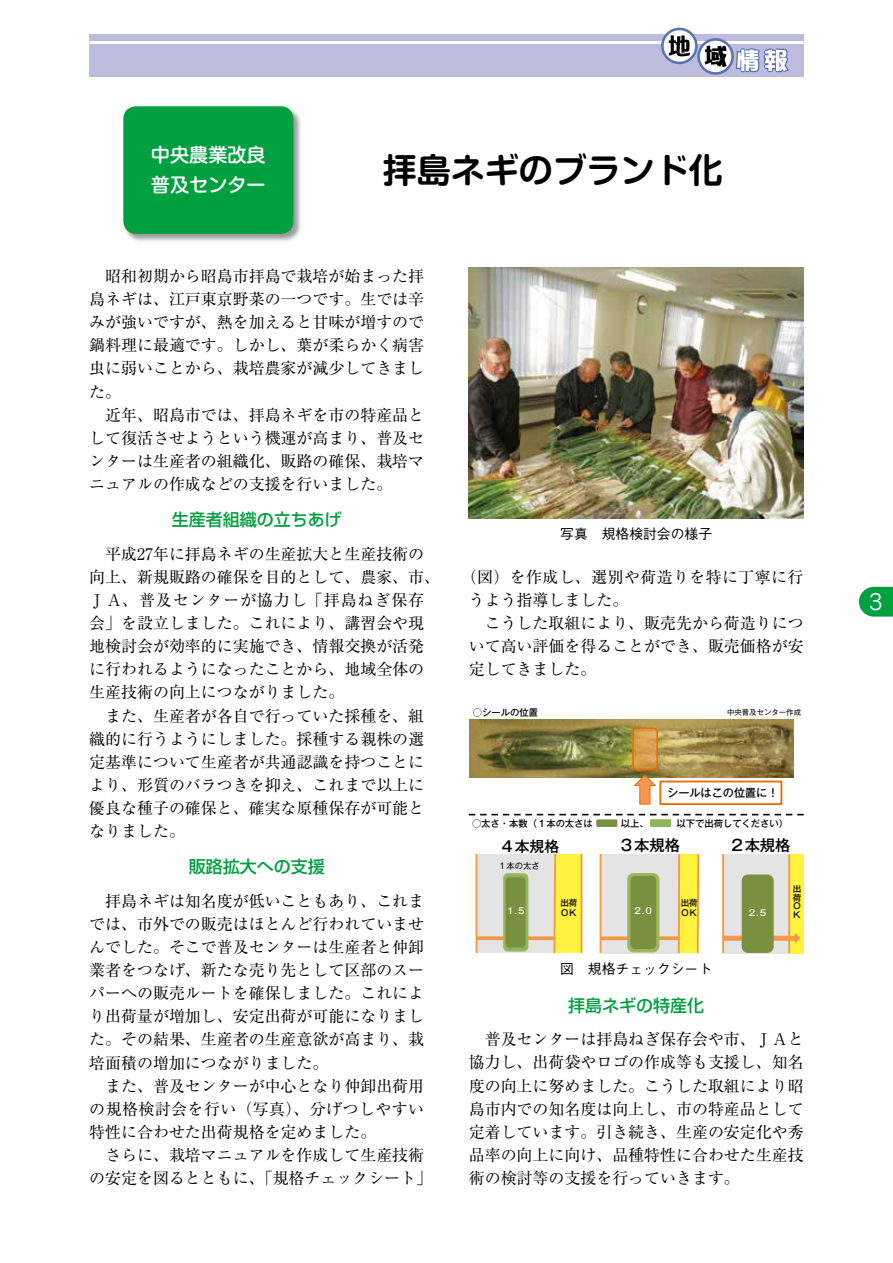
<style>
.page{position:relative;width:893px;height:1263px;background:#fff}
.page>*{position:absolute;margin:0;border:0;box-sizing:border-box;transform-origin:0 0}
.t1{font:700 34.05px "Shin M Go Pr 6 De";color:#000}
.t2{font:21.3px "Jun 201 Pro";color:#fff}
.t3{font:500 19.2px/29.7px "Shin M Go Pr 6";color:#fff}
.t4{font:500 16.95px "Shin Go Pr 6";color:#00a041}
.t5{font:15.9px/23.1px "Ryumin Pr 6";color:#000;text-align:justify}
.t6{font:15.9px/23.1px "Ryumin Pr 6";letter-spacing:.025em;color:#000}
.t7{font:500 15.3px "Gothic MB101 Pr 6";color:#000}
.t8{font:500 14.85px "Gothic MB101 Pr 6";color:#000}
.t9{font:500 13.8px "Gothic BBB Pr 6";color:#000}
.t10{font:500 11.1px "Gothic MB101 Pr 6";color:#000}
.t11{font:500 9.3px "Gothic MB101 Pr 6";color:#000}
.t12{font:500 8.55px/8.6px "Gothic MB101 Pr 6";color:#000}
.t13{font:500 8.55px "Gothic MB101 Pr 6";color:#fff}
.t14{font:8.4px "Gothic MB101 Pr 6";color:#000}
.t15{font:7.35px "Gothic MB101 Pr 6";color:#000}
</style>
<div class="page">
<svg style="left:859px;top:587px;width:34px;height:30px"></svg>
<div style="left:89px;top:34px;width:715px;height:43px;background:#bbbcde"></div>
<hr style="left:89px;top:41px;width:715px;height:3px;background:#fff">
<svg style="left:662px;top:29px;width:34px;height:34px"></svg>
<div style="left:661px;top:28px;width:37px;height:36px;border:3px solid #5b72b1;border-radius:50%"></div>
<svg style="left:669px;top:35px;width:21px;height:21px"></svg>
<svg style="left:699px;top:39px;width:34px;height:34px"></svg>
<div style="left:697px;top:38px;width:37px;height:37px;border:3px solid #5b72b1;border-radius:50%"></div>
<svg style="left:705px;top:46px;width:22px;height:21px"></svg>
<svg style="left:735px;top:48px;width:54px;height:25px"></svg>
<div style="left:123px;top:106px;width:179px;height:137px;background:#000;opacity:.4"></div>
<div style="left:123px;top:106px;width:170px;height:128px;background:#00a041;border-radius:13px"></div>
<img style="left:470px;top:720px;width:324px;height:58px">
<svg style="left:633px;top:728px;width:24px;height:41px"></svg>
<div style="left:632px;top:727px;width:26px;height:43px;border:2px solid #ed6c00;border-radius:4px"></div>
<div style="left:659px;top:780px;width:123px;height:25px;border:2px solid #ed6c00"></div>
<svg style="left:633px;top:774px;width:24px;height:31px"></svg>
<svg style="left:469px;top:814px;width:335px;height:1px"></svg>
<div style="left:596px;top:819px;width:21px;height:8px;background:#799040"></div>
<div style="left:650px;top:819px;width:21px;height:8px;background:#90b35d"></div>
<div style="left:555px;top:854px;width:26px;height:99px;background:#fff33f"></div>
<div style="left:680px;top:854px;width:18px;height:99px;background:#fff33f"></div>
<hr style="left:581px;top:854px;width:1px;height:99px;background:#f39945">
<svg style="left:696px;top:854px;width:4px;height:99px"></svg>
<div style="left:789px;top:854px;width:15px;height:99px;background:#fff33f"></div>
<div style="left:477px;top:854px;width:78px;height:99px;background:#e4e4e4"></div>
<svg style="left:477px;top:936px;width:75px;height:4px"></svg>
<hr style="left:476px;top:854px;width:1px;height:99px;background:#f39945">
<svg style="left:552px;top:854px;width:5px;height:99px"></svg>
<svg style="left:504px;top:874px;width:24px;height:77px"></svg>
<div style="left:503px;top:873px;width:25px;height:79px;border:2px solid #9db85c;border-radius:4px"></div>
<div style="left:507px;top:878px;width:18px;height:69px;background:#799040;border-radius:3px"></div>
<div style="left:506px;top:877px;width:20px;height:70px;border:2px solid #799040;border-radius:3px"></div>
<div style="left:601px;top:854px;width:79px;height:99px;background:#e4e4e4"></div>
<hr style="left:600px;top:854px;width:1px;height:99px;background:#f39945">
<hr style="left:678px;top:854px;width:2px;height:99px;background:#f39945">
<svg style="left:601px;top:936px;width:77px;height:4px"></svg>
<div style="left:627px;top:873px;width:32px;height:79px;border:3px solid #9db85c;border-radius:5px"></div>
<div style="left:631px;top:877px;width:24px;height:71px;background:#799040;border-radius:4px"></div>
<div style="left:630px;top:876px;width:26px;height:73px;border:2px solid #799040;border-radius:4px"></div>
<div style="left:723px;top:854px;width:66px;height:99px;background:#e4e4e4"></div>
<hr style="left:722px;top:854px;width:2px;height:99px;background:#f39945">
<svg style="left:724px;top:932px;width:77px;height:12px"></svg>
<div style="left:743px;top:876px;width:29px;height:75px;background:#799040;border-radius:5px"></div>
<div style="left:742px;top:874px;width:32px;height:79px;border:3px solid #799040;border-radius:5px"></div>
<hr style="left:788px;top:854px;width:2px;height:99px;background:#f39945">
<img style="left:469px;top:268px;width:335px;height:251px">
<p class="t3" style="left:151px;top:139px;width:116px">中央農業改良普及センター</p>
<h1 class="t1" style="left:383px;top:142px;width:342px">拝島ネギのブランド化</h1>
<p class="t5" style="left:89px;top:264px;width:336px;text-indent:16px">昭和初期から昭島市拝島で栽培が始まった拝島ネギは、江戸東京野菜の一つです。生では辛みが強いですが、熱を加えると甘味が増すので鍋料理に最適です。しかし、葉が柔らかく病害虫に弱いことから、栽培農家が減少してきました。</p>
<p class="t5" style="left:89px;top:402px;width:336px;text-indent:16px">近年、昭島市では、拝島ネギを市の特産品として復活させようという機運が高まり、普及センターは生産者の組織化、販路の確保、栽培マニュアルの作成などの支援を行いました。</p>
<p class="t4" style="left:172px;top:505px;width:172px">生産者組織の立ちあげ</p>
<p class="t5" style="left:89px;top:541px;width:352px;text-align:left;text-indent:16px">平成27年に拝島ネギの生産拡大と生産技術の向上、新規販路の確保を目的として、農家、市、<br>ＪＡ、普及センターが協力し「拝島ねぎ保存会」を設立しました。これにより、講習会や現地検討会が効率的に実施でき、情報交換が活発に行われるようになったことから、地域全体の生産技術の向上につながりました。</p>
<p class="t5" style="left:89px;top:703px;width:336px;text-indent:16px">また、生産者が各自で行っていた採種を、組織的に行うようにしました。採種する親株の選定基準について生産者が共通認識を持つことにより、形質のバラつきを抑え、これまで以上に優良な種子の確保と、確実な原種保存が可能となりました。</p>
<p class="t4" style="left:189px;top:852px;width:138px">販路拡大への支援</p>
<p class="t5" style="left:89px;top:888px;width:336px;text-indent:16px">拝島ネギは知名度が低いこともあり、これまでは、市外での販売はほとんど行われていませんでした。そこで普及センターは生産者と仲卸業者をつなげ、新たな売り先として区部のスーパーへの販売ルートを確保しました。これにより出荷量が増加し、安定出荷が可能になりました。その結果、生産者の生産意欲が高まり、栽培面積の増加につながりました。</p>
<p class="t5" style="left:89px;top:1073px;width:336px;text-indent:16px">また、普及センターが中心となり仲卸出荷用の規格検討会を行い（写真）、分げつしやすい特性に合わせた出荷規格を定めました。</p>
<p class="t5" style="left:89px;top:1143px;width:344px;text-align:center">さらに、栽培マニュアルを作成して生産技術<br>の安定を図るとともに、「規格チェックシート」</p>
<p class="t9" style="left:560px;top:523px;width:154px">写真　規格検討会の様子</p>
<p class="t6" style="left:469px;top:564px;width:336px;text-indent:-8px">（図）を作成し、選別や荷造りを特に丁寧に行うよう指導しました。</p>
<p class="t5" style="left:469px;top:611px;width:336px;text-indent:16px">こうした取組により、販売先から荷造りについて高い評価を得ることができ、販売価格が安定してきました。</p>
<p class="t11" style="left:473px;top:705px;width:67px">○シールの位置</p>
<p class="t15" style="left:727px;top:706px;width:76px">中央普及センター作成</p>
<p class="t10" style="left:667px;top:783px;width:113px">シールはこの位置に！</p>
<p class="t11" style="left:472px;top:816px;width:318px">○太さ・本数（１本の太さは　　　以上、　　　以下で出荷してください）</p>
<p class="t8" style="left:500px;top:833px;width:61px">４本規格</p>
<p class="t7" style="left:619px;top:832px;width:63px">３本規格</p>
<p class="t7" style="left:729px;top:832px;width:63px">２本規格</p>
<p class="t14" style="left:498px;top:859px;width:43px">１本の太さ</p>
<p class="t12" style="left:560px;top:897px;width:19px;line-height:10.2px">出荷<br>ＯＫ</p>
<p class="t12" style="left:681px;top:897px;width:19px;line-height:10.2px">出荷<br>ＯＫ</p>
<p class="t13" style="left:506px;top:903px;width:21px">１.５</p>
<p class="t13" style="left:633px;top:904px;width:21px">２.０</p>
<p class="t13" style="left:748px;top:905px;width:21px">２.５</p>
<p class="t12" style="left:793px;top:884px;width:10px;text-align:justify">出荷ＯＫ</p>
<p class="t9" style="left:560px;top:957px;width:154px">図　規格チェックシート</p>
<p class="t4" style="left:568px;top:991px;width:138px">拝島ネギの特産化</p>
<p class="t5" style="left:469px;top:1027px;width:336px;text-indent:16px">普及センターは拝島ねぎ保存会や市、ＪＡと協力し、出荷袋やロゴの作成等も支援し、知名度の向上に努めました。こうした取組により昭島市内での知名度は向上し、市の特産品として定着しています。引き続き、生産の安定化や秀品率の向上に向け、品種特性に合わせた生産技術の検討等の支援を行っていきます。</p>
<h2 class="t2" style="left:869px;top:585px;width:15px">3</h2>
</div>
